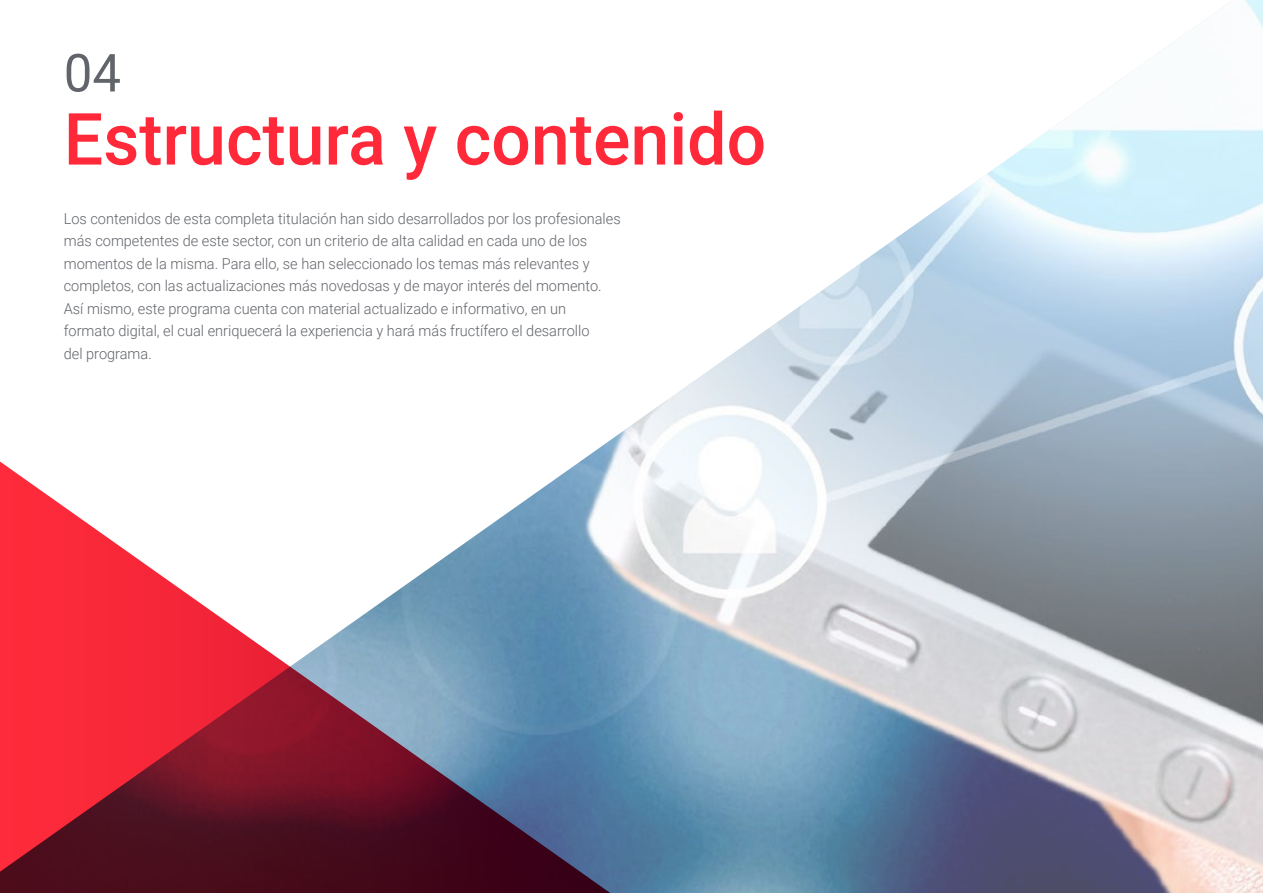
<style>
.page{position:relative;width:1263px;height:893px;background:#fff}
.page>*{position:absolute;margin:0;border:0;box-sizing:border-box;transform-origin:0 0}
.t1{font:500 72px "Roboto";color:#ff293a}
.t2{font:52.5px "Roboto";color:#61646a}
.t3{font:300 15px/22.5px "Roboto";color:#61646a}
</style>
<div class="page">
<img style="left:602px;top:0;width:661px;height:893px">
<svg style="left:0;top:446px;width:640px;height:447px"></svg>
<h2 class="t2" style="left:64px;top:36px;width:59px">04</h2>
<h1 class="t1" style="left:64px;top:89px;width:704px">Estructura y contenido</h1>
<p class="t3" style="left:64px;top:207px;width:558px">Los contenidos de esta completa titulación han sido desarrollados por los profesionales más competentes de este sector, con un criterio de alta calidad en cada uno de los momentos de la misma. Para ello, se han seleccionado los temas más relevantes y completos, con las actualizaciones más novedosas y de mayor interés del momento.<br>Así mismo, este programa cuenta con material actualizado e informativo, en un formato digital, el cual enriquecerá la experiencia y hará más fructífero el desarrollo<br>del programa.</p>
</div>
